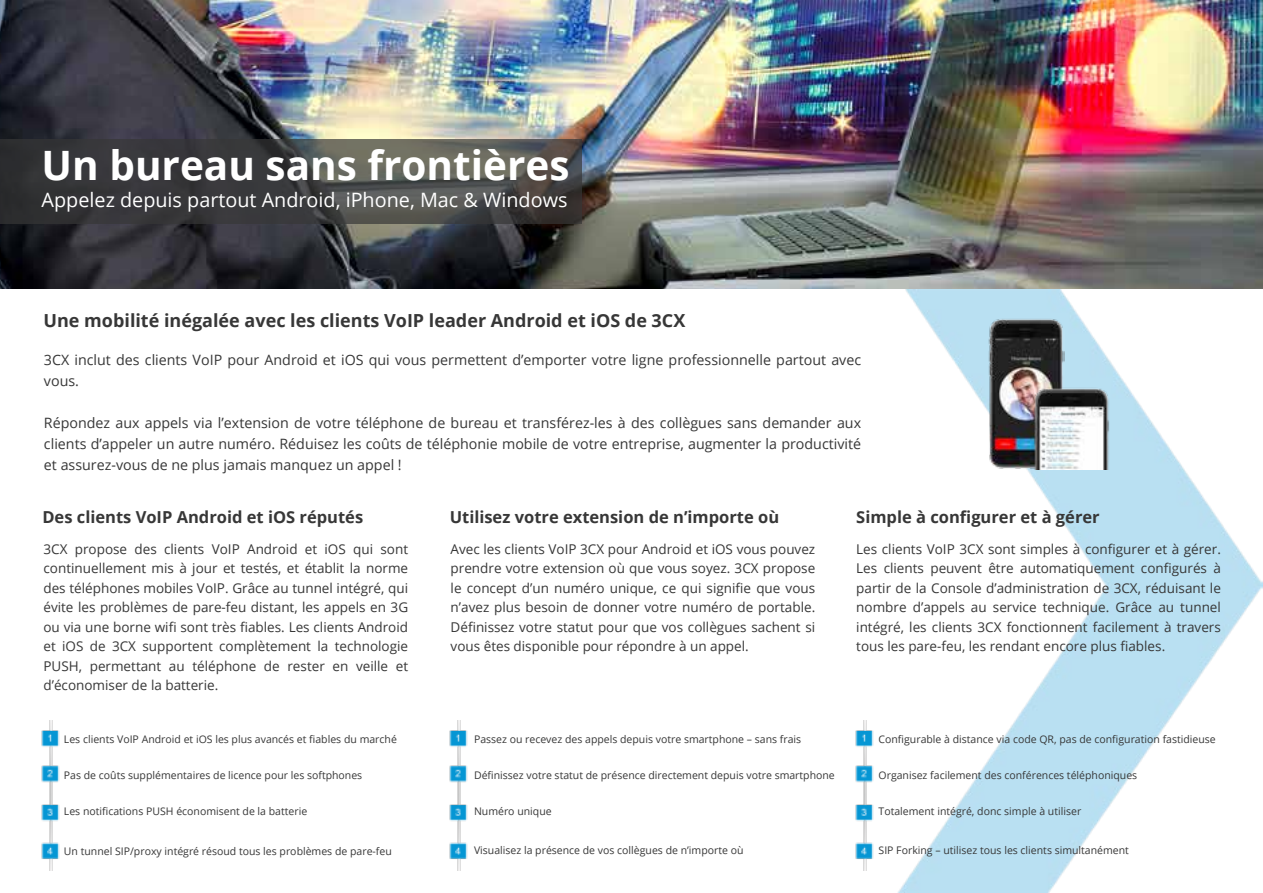
<style>
.page{position:relative;width:1263px;height:893px;background:#fff}
.page>*{position:absolute;margin:0;border:0;box-sizing:border-box;transform-origin:0 0}
.t1{font:700 40.5px "Open Sans";color:#fff}
.t2{font:19.8px "Open Sans";color:#fff}
.t3{font:700 18px "Open Sans";color:#373737}
.t4{font:700 16.5px "Open Sans";color:#373737}
.t5{font:14.25px/21px "Open Sans";color:#373737}
.t6{font:13.5px/19.5px "Open Sans";color:#373737;text-align:justify}
.t7{font:10.5px "Open Sans";color:#373737}
</style>
<div class="page">
<img style="left:0;top:0;width:1263px;height:290px">
<svg style="left:0;top:139px;width:581px;height:84px;background:#454544"></svg>
<img style="left:897px;top:290px;width:366px;height:603px">
<img style="left:987px;top:317px;width:78px;height:154px">
<img style="left:1031px;top:385px;width:81px;height:85px">
<img style="left:41px;top:720px;width:19px;height:150px">
<img style="left:855px;top:720px;width:19px;height:150px">
<img style="left:449px;top:720px;width:19px;height:150px">
<h1 class="t1" style="left:42px;top:137px;width:529px">Un bureau sans frontières</h1>
<h2 class="t2" style="left:42px;top:187px;width:527px">Appelez depuis partout Android, iPhone, Mac &amp; Windows</h2>
<h3 class="t3" style="left:44px;top:308px;width:643px">Une mobilité inégalée avec les clients VoIP leader Android et iOS de 3CX</h3>
<p class="t5" style="left:44px;top:348px;width:819px">3CX inclut des clients VoIP pour Android et iOS qui vous permettent d’emporter votre ligne professionnelle partout avec vous.</p>
<p class="t5" style="left:44px;top:411px;width:819px;text-align:justify">Répondez aux appels via l’extension de votre téléphone de bureau et transférez-les à des collègues sans demander aux clients d’appeler un autre numéro. Réduisez les coûts de téléphonie mobile de votre entreprise, augmenter la productivité et assurez-vous de ne plus jamais manquez un appel !</p>
<p class="t4" style="left:42px;top:505px;width:322px">Des clients VoIP Android et iOS réputés</p>
<p class="t4" style="left:450px;top:505px;width:331px">Utilisez votre extension de n’importe où</p>
<p class="t4" style="left:856px;top:505px;width:245px">Simple à configurer et à gérer</p>
<p class="t6" style="left:43px;top:539px;width:366px">3CX propose des clients VoIP Android et iOS qui sont continuellement mis à jour et testés, et établit la norme des téléphones mobiles VoIP. Grâce au tunnel intégré, qui évite les problèmes de pare-feu distant, les appels en 3G ou via une borne wifi sont très fiables. Les clients Android et iOS de 3CX supportent complètement la technologie PUSH, permettant au téléphone de rester en veille et d’économiser de la batterie.</p>
<p class="t6" style="left:451px;top:539px;width:366px">Avec les clients VoIP 3CX pour Android et iOS vous pouvez prendre votre extension où que vous soyez. 3CX propose le concept d’un numéro unique, ce qui signifie que vous n’avez plus besoin de donner votre numéro de portable.<br>Définissez votre statut pour que vos collègues sachent si vous êtes disponible pour répondre à un appel.</p>
<p class="t6" style="left:856px;top:539px;width:366px">Les clients VoIP 3CX sont simples à configurer et à gérer.<br>Les clients peuvent être automatiquement configurés à partir de la Console d’administration de 3CX, réduisant le nombre d’appels au service technique. Grâce au tunnel intégré, les clients 3CX fonctionnent facilement à travers tous les pare-feu, les rendant encore plus fiables.</p>
<p class="t7" style="left:64px;top:732px;width:334px">Les clients VoIP Android et iOS les plus avancés et fiables du marché</p>
<p class="t7" style="left:64px;top:768px;width:300px">Pas de coûts supplémentaires de licence pour les softphones</p>
<p class="t7" style="left:64px;top:804px;width:245px">Les notifications PUSH économisent de la batterie</p>
<p class="t7" style="left:64px;top:844px;width:329px">Un tunnel SIP/proxy intégré résoud tous les problèmes de pare-feu</p>
<p class="t7" style="left:474px;top:732px;width:329px">Passez ou recevez des appels depuis votre smartphone – sans frais</p>
<p class="t7" style="left:474px;top:768px;width:362px">Définissez votre statut de présence directement depuis votre smartphone</p>
<p class="t7" style="left:474px;top:804px;width:79px">Numéro unique</p>
<p class="t7" style="left:878px;top:732px;width:339px">Configurable à distance via code QR, pas de configuration fastidieuse</p>
<p class="t7" style="left:878px;top:768px;width:260px">Organisez facilement des conférences téléphoniques</p>
<p class="t7" style="left:878px;top:804px;width:204px">Totalement intégré, donc simple à utiliser</p>
<p class="t7" style="left:474px;top:843px;width:271px">Visualisez la présence de vos collègues de n’importe où</p>
<p class="t7" style="left:878px;top:843px;width:252px">SIP Forking – utilisez tous les clients simultanément</p>
</div>
